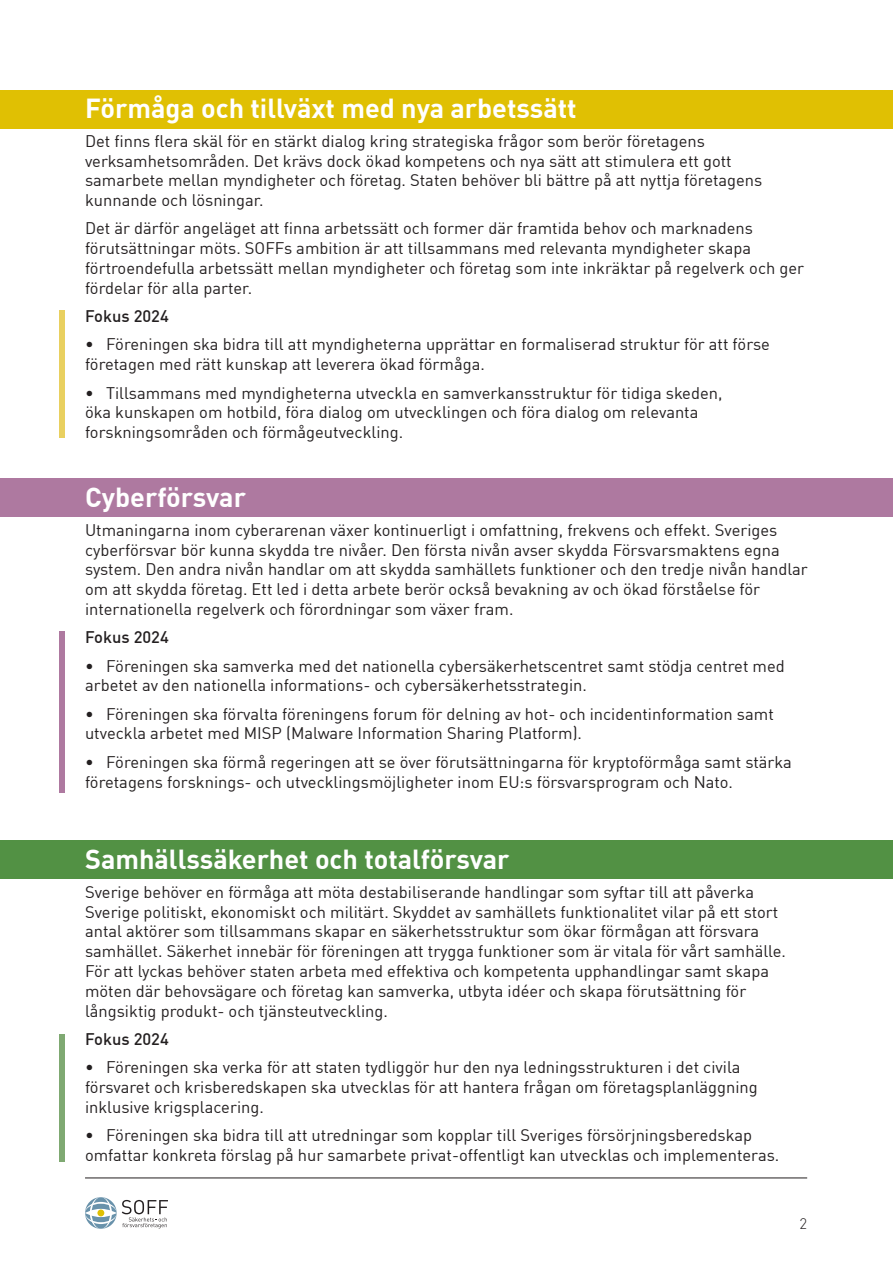
<style>
.page{position:relative;width:893px;height:1263px;background:#fff}
.page>*{position:absolute;margin:0;border:0;box-sizing:border-box;transform-origin:0 0}
.t1{font:700 27px "DIN Offc";color:#fff}
.t2{font:16.5px/19.8px "DIN Offc";color:#231f20}
.t3{font:500 16.5px "DIN Offc";color:#231f20}
.t4{font:300 15px "DIN Offc";color:#231f20}
</style>
<div class="page">
<hr style="left:85px;top:1178px;width:722px;height:1px;background:#231f20">
<svg style="left:85px;top:1197px;width:83px;height:32px"></svg>
<div style="left:0;top:478px;width:893px;height:39px;background:#ae79a0"></div>
<div style="left:0;top:840px;width:893px;height:38px;background:#529144"></div>
<div style="left:0;top:90px;width:893px;height:39px;background:#e0c003"></div>
<div style="left:59px;top:311px;width:6px;height:127px;background:#e9d060"></div>
<div style="left:59px;top:631px;width:6px;height:162px;background:#ae79a0"></div>
<div style="left:60px;top:1034px;width:5px;height:127px;background:#7fa972"></div>
<p class="t1" style="left:85px;top:91px;width:493px">Förmåga och tillväxt med nya arbetssätt</p>
<p class="t2" style="left:85px;top:131px;width:679px">Det finns flera skäl för en stärkt dialog kring strategiska frågor som berör företagens verksamhetsområden. Det krävs dock ökad kompetens och nya sätt att stimulera ett gott samarbete mellan myndigheter och företag. Staten behöver bli bättre på att nyttja företagens kunnande och lösningar.</p>
<p class="t2" style="left:85px;top:218px;width:721px">Det är därför angeläget att finna arbetssätt och former där framtida behov och marknadens förutsättningar möts. SOFFs ambition är att tillsammans med relevanta myndigheter skapa förtroendefulla arbetssätt mellan myndigheter och företag som inte inkräktar på regelverk och ger fördelar för alla parter.</p>
<p class="t3" style="left:85px;top:306px;width:85px">Fokus 2024</p>
<p class="t2" style="left:85px;top:334px;width:686px">• Föreningen ska bidra till att myndigheterna upprättar en formaliserad struktur för att förse företagen med rätt kunskap att leverera ökad förmåga.</p>
<p class="t2" style="left:85px;top:382px;width:639px">• Tillsammans med myndigheterna utveckla en samverkansstruktur för tidiga skeden, öka kunskapen om hotbild, föra dialog om utvecklingen och föra dialog om relevanta forskningsområden och förmågeutveckling.</p>
<p class="t1" style="left:85px;top:480px;width:162px">Cyberförsvar</p>
<p class="t2" style="left:85px;top:519px;width:724px">Utmaningarna inom cyberarenan växer kontinuerligt i omfattning, frekvens och effekt. Sveriges cyberförsvar bör kunna skydda tre nivåer. Den första nivån avser skydda Försvarsmaktens egna system. Den andra nivån handlar om att skydda samhällets funktioner och den tredje nivån handlar om att skydda företag. Ett led i detta arbete berör också bevakning av och ökad förståelse för internationella regelverk och förordningar som växer fram.</p>
<p class="t3" style="left:85px;top:627px;width:85px">Fokus 2024</p>
<p class="t2" style="left:85px;top:655px;width:701px">• Föreningen ska samverka med det nationella cybersäkerhetscentret samt stödja centret med arbetet av den nationella informations- och cybersäkerhetsstrategin.</p>
<p class="t2" style="left:85px;top:703px;width:690px">• Föreningen ska förvalta föreningens forum för delning av hot- och incidentinformation samt utveckla arbetet med MISP (Malware Information Sharing Platform).</p>
<p class="t2" style="left:85px;top:752px;width:708px">• Föreningen ska förmå regeringen att se över förutsättningarna för kryptoförmåga samt stärka företagens forsknings- och utvecklingsmöjligheter inom EU:s försvarsprogram och Nato.</p>
<p class="t1" style="left:85px;top:842px;width:426px">Samhällssäkerhet och totalförsvar</p>
<p class="t2" style="left:85px;top:881px;width:702px">Sverige behöver en förmåga att möta destabiliserande handlingar som syftar till att påverka Sverige politiskt, ekonomiskt och militärt. Skyddet av samhällets funktionalitet vilar på ett stort antal aktörer som tillsammans skapar en säkerhetsstruktur som ökar förmågan att försvara samhället. Säkerhet innebär för föreningen att trygga funktioner som är vitala för vårt samhälle.<br>För att lyckas behöver staten arbeta med effektiva och kompetenta upphandlingar samt skapa möten där behovsägare och företag kan samverka, utbyta idéer och skapa förutsättning för långsiktig produkt- och tjänsteutveckling.</p>
<p class="t3" style="left:85px;top:1028px;width:85px">Fokus 2024</p>
<p class="t2" style="left:85px;top:1057px;width:674px">• Föreningen ska verka för att staten tydliggör hur den nya ledningsstrukturen i det civila försvaret och krisberedskapen ska utvecklas för att hantera frågan om företagsplanläggning inklusive krigsplacering.</p>
<p class="t2" style="left:85px;top:1125px;width:696px">• Föreningen ska bidra till att utredningar som kopplar till Sveriges försörjningsberedskap omfattar konkreta förslag på hur samarbete privat-offentligt kan utvecklas och implementeras.</p>
<p class="t4" style="left:799px;top:1214px;width:9px">2</p>
</div>
